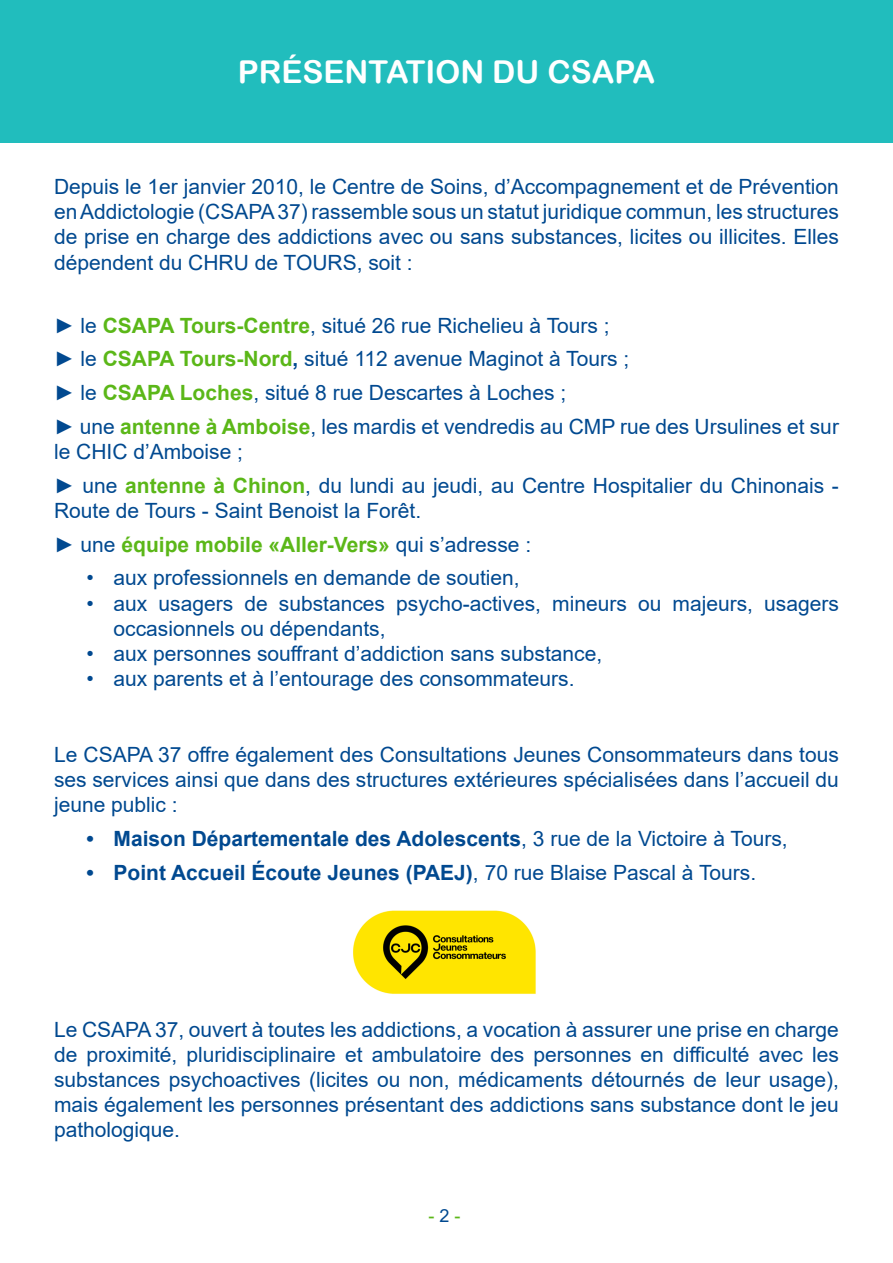
<style>
.page{position:relative;width:893px;height:1263px;background:#fff}
.page>*{position:absolute;margin:0;border:0;box-sizing:border-box;transform-origin:0 0}
.t1{font:31.5px "Arial Rounded MT Bold";color:#fff}
.t2{font:21px/25.2px "Arial";color:#014990;text-align:justify}
.t3{font:700 21px "Arial";color:#014990}
.t4{font:700 21px "Arial";color:#5bb718}
.t5{font:18px "Arial";color:#5bb718}
.s1{font-weight:700;color:#5bb718}
.s2{font-weight:700}
.s3{font-weight:400;color:#014990}
.s4{font-weight:400}
.s5{color:#014990}
</style>
<div class="page">
<div style="left:0;top:0;width:893px;height:142px;background:#21bdbd"></div>
<img style="left:353px;top:910px;width:183px;height:84px">
<p class="t1" style="left:238px;top:53px;width:419px">PRÉSENTATION DU CSAPA</p>
<p class="t2" style="left:54px;top:174px;width:786px">Depuis le 1er janvier 2010, le Centre de Soins, d’Accompagnement et de Prévention en Addictologie (CSAPA 37) rassemble sous un statut juridique commun, les structures de prise en charge des addictions avec ou sans substances, licites ou illicites. Elles dépendent du CHRU de TOURS, soit :</p>
<p class="t2" style="left:54px;top:313px;width:557px">► le <span class="s1">CSAPA Tours-Centre</span>, situé 26 rue Richelieu à Tours ;</p>
<p class="t2" style="left:54px;top:346px;width:577px">► le <span class="s1">CSAPA Tours-Nord</span><span class="s2">,</span> situé 112 avenue Maginot à Tours ;</p>
<p class="t2" style="left:54px;top:380px;width:514px">► le <span class="s1">CSAPA Loches</span>, situé 8 rue Descartes à Loches ;</p>
<p class="t2" style="left:54px;top:414px;width:786px">► une <span class="s1">antenne à Amboise</span>, les mardis et vendredis au CMP rue des Ursulines et sur le CHIC d’Amboise ;</p>
<p class="t2" style="left:54px;top:473px;width:786px">► une <span class="s1">antenne à Chinon</span>, du lundi au jeudi, au Centre Hospitalier du Chinonais -<br>Route de Tours - Saint Benoist la Forêt.</p>
<p class="t4" style="left:54px;top:529px;width:479px"><span class="s3">► une</span> équipe mobile «Aller-Vers» <span class="s3">qui s’adresse :</span></p>
<p class="t2" style="left:87px;top:565px;width:435px">• aux professionnels en demande de soutien,</p>
<p class="t2" style="left:114px;top:590px;width:727px;text-indent:-27px">• aux usagers de substances psycho-actives, mineurs ou majeurs, usagers occasionnels ou dépendants,</p>
<p class="t2" style="left:87px;top:641px;width:517px">• aux personnes souffrant d’addiction sans substance,</p>
<p class="t2" style="left:87px;top:666px;width:490px">• aux parents et à l’entourage des consommateurs.</p>
<p class="t2" style="left:54px;top:742px;width:786px">Le CSAPA 37 offre également des Consultations Jeunes Consommateurs dans tous ses services ainsi que dans des structures extérieures spécialisées dans l’accueil du jeune public :</p>
<p class="t3" style="left:87px;top:824px;width:703px">• Maison Départementale des Adolescents<span class="s4">, 3 rue de la Victoire à Tours,</span></p>
<p class="t3" style="left:87px;top:857px;width:671px">• Point Accueil Écoute Jeunes (PAEJ)<span class="s4">, 70 rue Blaise Pascal à Tours.</span></p>
<p class="t2" style="left:54px;top:1016px;width:786px">Le CSAPA 37, ouvert à toutes les addictions, a vocation à assurer une prise en charge de proximité, pluridisciplinaire et ambulatoire des personnes en difficulté avec les substances psychoactives (licites ou non, médicaments détournés de leur usage), mais également les personnes présentant des addictions sans substance dont le jeu pathologique.</p>
<p class="t5" style="left:428px;top:1203px;width:34px">-<span class="s5">2</span>-</p>
</div>
